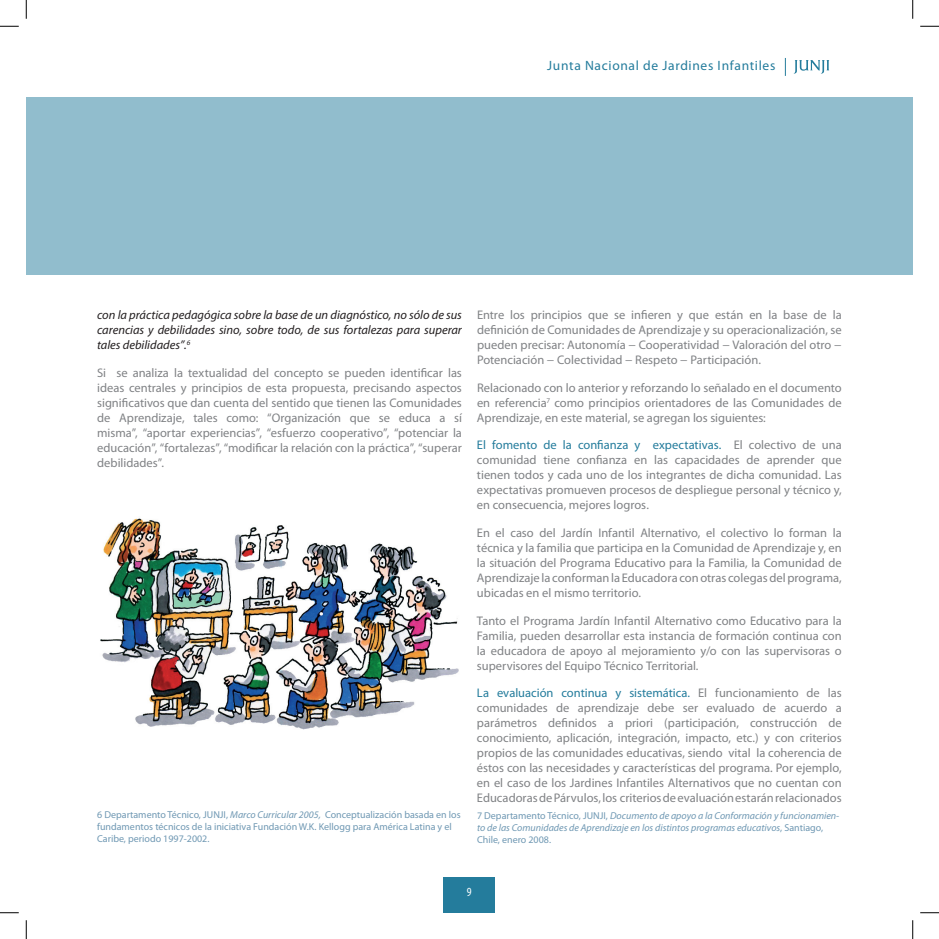
<style>
.page{position:relative;width:939px;height:939px;background:#fff}
.page>*{position:absolute;margin:0;border:0;box-sizing:border-box;transform-origin:0 0}
.t1{font:13.5px "Myriad Pro";letter-spacing:.05em;color:#247c9c}
.t2{font:12.5px/15px "Myriad Pro";color:#808285;text-align:justify}
.t3{font:italic 12.5px/15px "Myriad Pro";color:#231f20;text-align:justify}
.t4{font:condensed 12.5px "Myriad Pro";color:#fff}
.t5{font:10px/12px "Myriad Pro";color:#6f98b3}
.t6{font:italic 10px/12px "Myriad Pro";color:#6f98b3}
.s1{font-style:italic}
.s2{color:#247c9c}
.s3{font-style:normal}
</style>
<div class="page">
<svg style="left:793px;top:60px;width:36px;height:14px"></svg>
<svg style="left:785px;top:58px;width:1px;height:18px"></svg>
<div style="left:443px;top:877px;width:52px;height:35px;background:#247c9c"></div>
<div style="left:26px;top:97px;width:886px;height:177px;background:#91bdcd"></div>
<img style="left:100px;top:518px;width:359px;height:211px">
<svg style="left:0;top:25px;width:19px;height:2px"></svg>
<svg style="left:920px;top:25px;width:18px;height:2px"></svg>
<svg style="left:0;top:912px;width:19px;height:1px"></svg>
<svg style="left:920px;top:912px;width:18px;height:1px"></svg>
<svg style="left:25px;top:0;width:2px;height:19px"></svg>
<svg style="left:25px;top:920px;width:2px;height:18px"></svg>
<svg style="left:912px;top:0;width:1px;height:19px"></svg>
<svg style="left:912px;top:920px;width:1px;height:18px"></svg>
<p class="t1" style="left:547px;top:58px;width:229px">Junta Nacional de Jardines Infantiles</p>
<p class="t3" style="left:97px;top:307px;width:366px">con la práctica pedagógica sobre la base de un diagnóstico, no sólo de sus carencias y debilidades sino, sobre todo, de sus fortalezas para superar tales debilidades”.<sup>6</sup></p>
<p class="t2" style="left:97px;top:365px;width:366px">Si se analiza la textualidad del concepto se pueden identificar las ideas centrales y principios de esta propuesta, precisando aspectos significativos que dan cuenta del sentido que tienen las Comunidades de Aprendizaje, tales como: “Organización que se educa a sí misma”, “aportar experiencias”, “esfuerzo cooperativo”, “potenciar la educación”, “fortalezas”, “modificar la relación con la práctica”, “superar debilidades”.</p>
<p class="t5" style="left:97px;top:808px;width:365px">6 Departamento Técnico, JUNJI, <span class="s1">Marco Curricular 2005,</span> Conceptualización basada en los fundamentos técnicos de la iniciativa Fundación W.K. Kellogg para América Latina y el<br>Caribe, periodo 1997-2002.</p>
<p class="t2" style="left:477px;top:308px;width:366px">Entre los principios que se infieren y que están en la base de la definición de Comunidades de Aprendizaje y su operacionalización, se pueden precisar: Autonomía − Cooperatividad − Valoración del otro − Potenciación − Colectividad − Respeto − Participación.</p>
<p class="t2" style="left:477px;top:380px;width:366px">Relacionado con lo anterior y reforzando lo señalado en el documento en referencia<sup>7</sup> como principios orientadores de las Comunidades de Aprendizaje, en este material, se agregan los siguientes:</p>
<p class="t2" style="left:477px;top:438px;width:366px"><span class="s2">El fomento de la confianza y expectativas.</span> El colectivo de una comunidad tiene confianza en las capacidades de aprender que tienen todos y cada uno de los integrantes de dicha comunidad. Las expectativas promueven procesos de despliegue personal y técnico y, en consecuencia, mejores logros.</p>
<p class="t2" style="left:477px;top:525px;width:366px">En el caso del Jardín Infantil Alternativo, el colectivo lo forman la técnica y la familia que participa en la Comunidad de Aprendizaje y, en la situación del Programa Educativo para la Familia, la Comunidad de Aprendizaje la conforman la Educadora con otras colegas del programa, ubicadas en el mismo territorio.</p>
<p class="t2" style="left:477px;top:613px;width:366px">Tanto el Programa Jardín Infantil Alternativo como Educativo para la Familia, pueden desarrollar esta instancia de formación continua con la educadora de apoyo al mejoramiento y/o con las supervisoras o supervisores del Equipo Técnico Territorial.</p>
<p class="t2" style="left:477px;top:685px;width:366px"><span class="s2">La evaluación continua y sistemática.</span> El funcionamiento de las comunidades de aprendizaje debe ser evaluado de acuerdo a parámetros definidos a priori (participación, construcción de conocimiento, aplicación, integración, impacto, etc.) y con criterios propios de las comunidades educativas, siendo vital la coherencia de éstos con las necesidades y características del programa. Por ejemplo, en el caso de los Jardines Infantiles Alternativos que no cuentan con Educadoras de Párvulos, los criterios de evaluación estarán relacionados</p>
<p class="t6" style="left:477px;top:808px;width:364px"><span class="s3">7 Departamento Técnico, JUNJI,</span> Documento de apoyo a la Conformación y funcionamien&shy;to de las Comunidades de Aprendizaje en los distintos programas educativos<span class="s3">, Santiago,<br>Chile, enero 2008.</span></p>
<p class="t4" style="left:466px;top:883px;width:6px">9</p>
</div>
